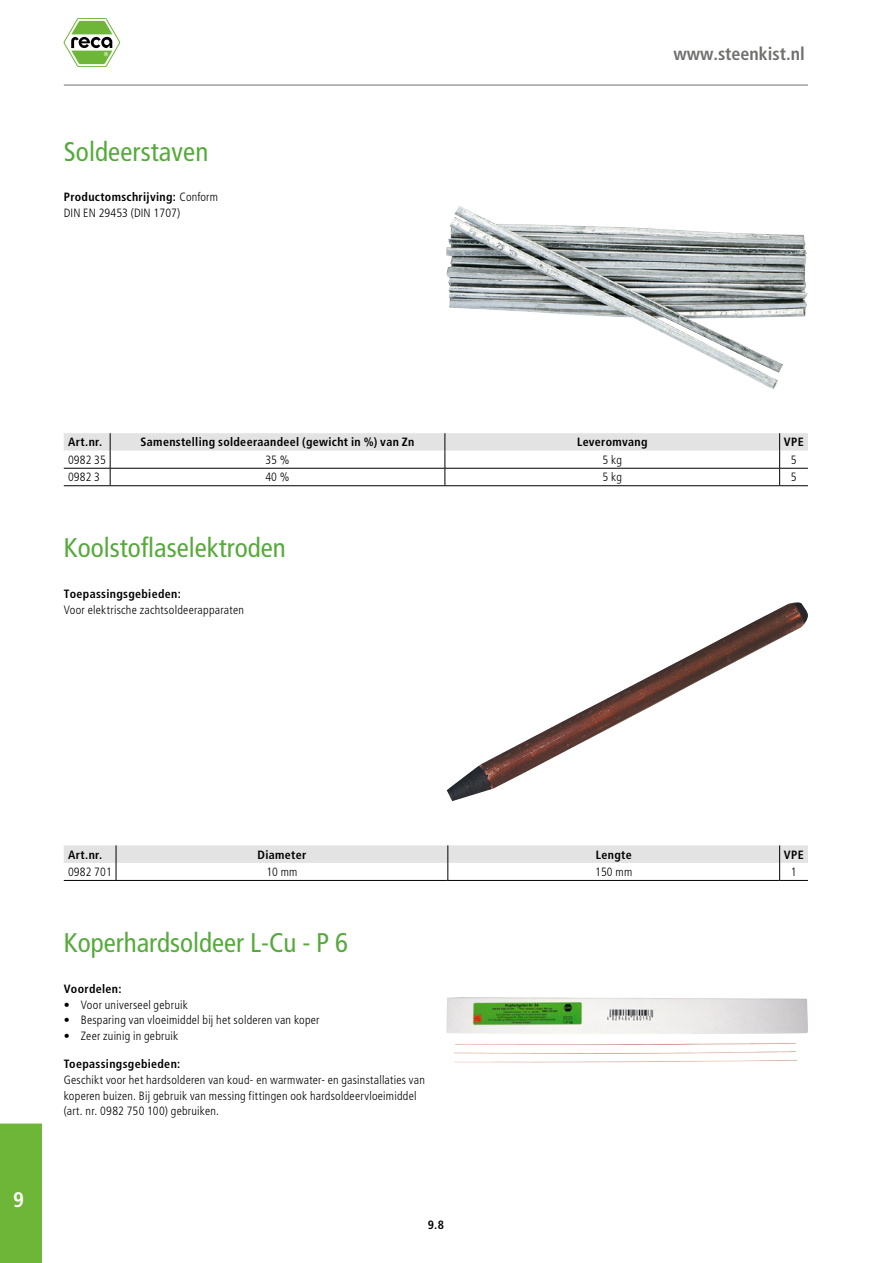
<style>
.page{position:relative;width:893px;height:1263px;background:#fff}
.page>*{position:absolute;margin:0;border:0;box-sizing:border-box;transform-origin:0 0}
.t1{font:condensed 27px "Frutiger LT Pro";color:#56aa3c}
.t2{font:700 condensed 21px "Frutiger LT Pro";color:#fff}
.t3{font:700 condensed 18px "Frutiger LT Pro";color:#6f6f6e}
.t4{font:300 condensed 12px/15.8px "Frutiger LT Pro";letter-spacing:.02em;color:#000}
.t5{font:700 condensed 12px "Frutiger LT Pro";letter-spacing:.025em;color:#000}
.s1{font-weight:700}
</style>
<div class="page">
<div style="left:0;top:1123px;width:42px;height:140px;background:#6eb637"></div>
<svg style="left:64px;top:18px;width:56px;height:49px"></svg>
<hr style="left:64px;top:85px;width:744px;height:1px;background:#6f6f6e">
<img style="left:446px;top:206px;width:362px;height:183px">
<svg style="left:64px;top:433px;width:744px;height:53px"></svg>
<img style="left:446px;top:602px;width:362px;height:199px">
<svg style="left:64px;top:845px;width:744px;height:36px"></svg>
<img style="left:446px;top:997px;width:362px;height:65px">
<h1 class="t1" style="left:64px;top:135px;width:146px">Soldeerstaven</h1>
<p class="t4" style="left:64px;top:189px;width:156px"><span class="s1">Productomschrijving:</span> Conform<br>DIN EN 29453 (DIN 1707)</p>
<h3 class="t3" style="left:673px;top:43px;width:133px">www.steenkist.nl</h3>
<p class="t5" style="left:68px;top:435px;width:36px">Art.nr.</p>
<p class="t5" style="left:141px;top:435px;width:275px">Samenstelling soldeeraandeel (gewicht in %) van Zn</p>
<p class="t5" style="left:577px;top:435px;width:72px">Leveromvang</p>
<p class="t5" style="left:784px;top:435px;width:21px">VPE</p>
<p class="t4" style="left:68px;top:452px;width:39px">0982 35</p>
<p class="t4" style="left:265px;top:452px;width:26px">35 %</p>
<p class="t4" style="left:603px;top:452px;width:21px">5 kg</p>
<p class="t4" style="left:791px;top:452px;width:7px">5</p>
<p class="t4" style="left:68px;top:469px;width:33px">0982 3</p>
<p class="t4" style="left:265px;top:469px;width:26px">40 %</p>
<p class="t4" style="left:603px;top:469px;width:21px">5 kg</p>
<p class="t4" style="left:791px;top:469px;width:7px">5</p>
<h1 class="t1" style="left:64px;top:532px;width:223px">Koolstoflaselektroden</h1>
<p class="t5" style="left:64px;top:587px;width:119px">Toepassingsgebieden:</p>
<p class="t4" style="left:64px;top:602px;width:182px">Voor elektrische zachtsoldeerapparaten</p>
<h2 class="t2" style="left:13px;top:1188px;width:12px">9</h2>
<p class="t5" style="left:68px;top:847px;width:36px">Art.nr.</p>
<p class="t5" style="left:258px;top:847px;width:50px">Diameter</p>
<p class="t5" style="left:596px;top:847px;width:37px">Lengte</p>
<p class="t5" style="left:784px;top:847px;width:21px">VPE</p>
<p class="t4" style="left:68px;top:864px;width:45px">0982 701</p>
<p class="t4" style="left:266px;top:864px;width:33px">10 mm</p>
<p class="t4" style="left:595px;top:864px;width:39px">150 mm</p>
<p class="t4" style="left:791px;top:864px;width:7px">1</p>
<h1 class="t1" style="left:64px;top:927px;width:286px">Koperhardsoldeer L-Cu - P 6</h1>
<p class="t5" style="left:64px;top:982px;width:59px">Voordelen:</p>
<p class="t4" style="left:64px;top:996px;width:126px">• Voor universeel gebruik</p>
<p class="t4" style="left:64px;top:1012px;width:257px">• Besparing van vloeimiddel bij het solderen van koper</p>
<p class="t4" style="left:64px;top:1028px;width:116px">• Zeer zuinig in gebruik</p>
<p class="t5" style="left:64px;top:1057px;width:118px">Toepassingsgebieden:</p>
<p class="t4" style="left:64px;top:1072px;width:363px">Geschikt voor het hardsolderen van koud- en warmwater- en gasinstallaties van koperen buizen. Bij gebruik van messing fittingen ook hardsoldeervloeimiddel (art. nr. 0982 750 100) gebruiken.</p>
<p class="t5" style="left:428px;top:1218px;width:18px">9.8</p>
</div>
